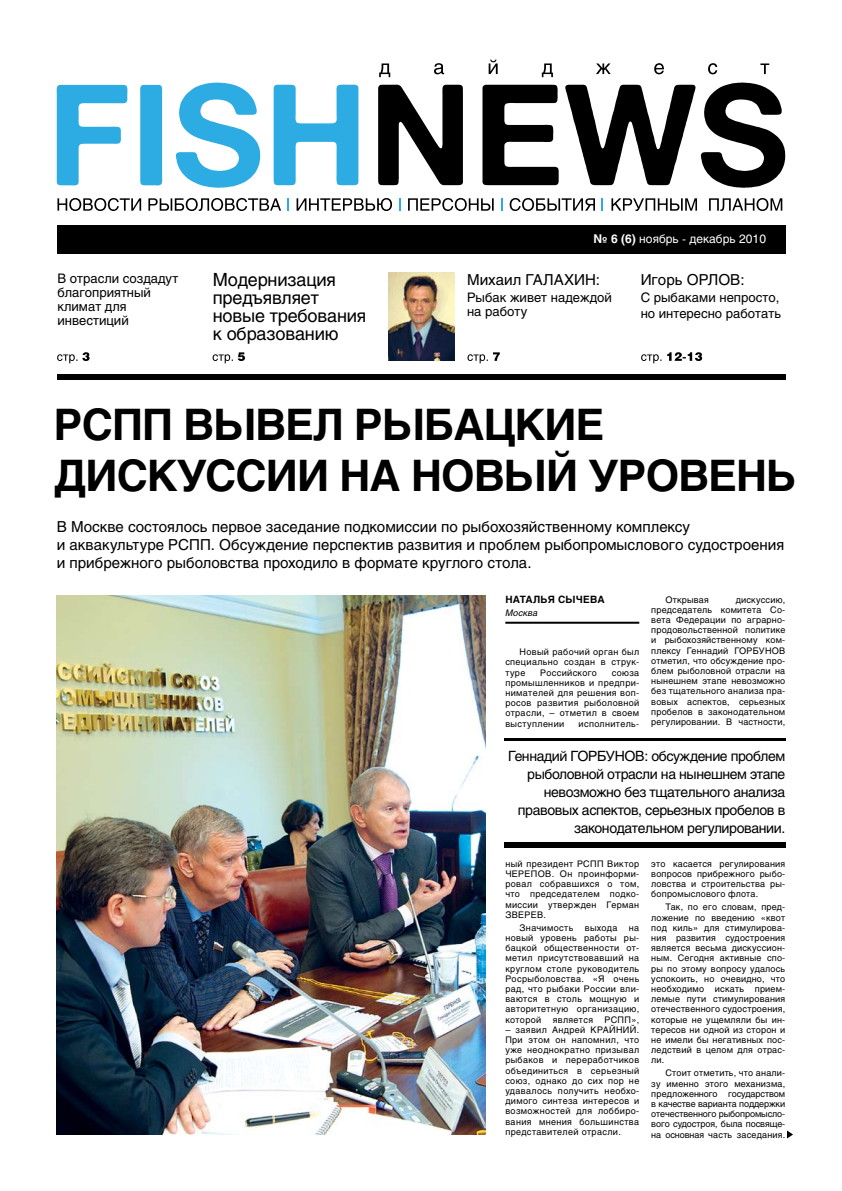
<style>
.page{position:relative;width:842px;height:1191px;background:#fff}
.page>*{position:absolute;margin:0;border:0;box-sizing:border-box;transform-origin:0 0}
.t1{font:700 43px/51.6px "Helios";letter-spacing:-.02em;color:#000}
.t2{font:18px/18px "Helios";letter-spacing:-.01em;color:#000}
.t3{font:15px/18px "Helios";color:#000}
.t4{font:14px/18px "Helios";letter-spacing:-.03em;color:#000;text-align:right}
.t5{font:13px/14px "Helios";color:#000}
.t6{font:12px "Helios";color:#fff}
.t7{font:700 10px "Helios";letter-spacing:.02em;color:#000}
.t8{font:9px/10.2px "Helios";letter-spacing:.04em;color:#000;text-align:justify}
.t9{font:9px "Helios";letter-spacing:.02em;color:#000}
.t10{font:italic 9px "Helios";letter-spacing:.02em;color:#000}
.s1{font-weight:700}
</style>
<div class="page">
<svg style="left:57px;top:85px;width:70px;height:100px"></svg>
<div style="left:140px;top:85px;width:22px;height:100px;background:#2cace2"></div>
<svg style="left:176px;top:82px;width:84px;height:106px"></svg>
<svg style="left:274px;top:85px;width:84px;height:100px"></svg>
<svg style="left:378px;top:85px;width:85px;height:100px"></svg>
<svg style="left:482px;top:85px;width:77px;height:100px"></svg>
<svg style="left:565px;top:85px;width:130px;height:100px"></svg>
<svg style="left:701px;top:82px;width:84px;height:106px"></svg>
<svg style="left:379px;top:63px;width:11px;height:14px"></svg>
<svg style="left:434px;top:63px;width:10px;height:11px"></svg>
<svg style="left:489px;top:60px;width:9px;height:14px"></svg>
<svg style="left:542px;top:63px;width:11px;height:14px"></svg>
<svg style="left:596px;top:63px;width:15px;height:11px"></svg>
<svg style="left:654px;top:63px;width:10px;height:11px"></svg>
<svg style="left:708px;top:63px;width:9px;height:11px"></svg>
<svg style="left:760px;top:63px;width:9px;height:11px"></svg>
<svg style="left:57px;top:198px;width:84px;height:13px"></svg>
<svg style="left:148px;top:198px;width:133px;height:13px"></svg>
<svg style="left:288px;top:198px;width:1px;height:13px"></svg>
<svg style="left:297px;top:198px;width:95px;height:13px"></svg>
<svg style="left:399px;top:198px;width:1px;height:13px"></svg>
<svg style="left:408px;top:198px;width:86px;height:13px"></svg>
<svg style="left:501px;top:198px;width:1px;height:13px"></svg>
<svg style="left:510px;top:198px;width:85px;height:13px"></svg>
<svg style="left:602px;top:198px;width:1px;height:13px"></svg>
<svg style="left:611px;top:198px;width:86px;height:13px"></svg>
<svg style="left:709px;top:198px;width:73px;height:13px"></svg>
<div style="left:57px;top:225px;width:728px;height:29px;background:#000"></div>
<div style="left:57px;top:374px;width:728px;height:6px;background:#000"></div>
<img style="left:389px;top:273px;width:65px;height:87px">
<hr style="left:505px;top:621px;width:134px;height:2px;background:#000">
<img style="left:57px;top:595px;width:428px;height:539px">
<hr style="left:504px;top:738px;width:281px;height:3px;background:#000">
<div style="left:504px;top:842px;width:281px;height:6px;background:#000"></div>
<svg style="left:787px;top:1130px;width:6px;height:8px"></svg>
<svg style="left:641px;top:352px;width:61px;height:11px"></svg>
<svg style="left:467px;top:352px;width:33px;height:11px"></svg>
<svg style="left:213px;top:352px;width:32px;height:11px"></svg>
<svg style="left:57px;top:352px;width:33px;height:11px"></svg>
<h3 class="t6" style="left:593px;top:231px;width:174px"><span class="s1">№ 6 (6)</span> ноябрь - декабрь 2010</h3>
<h3 class="t5" style="left:57px;top:271px;width:122px">В отрасли создадут благоприятный климат для инвестиций</h3>
<h2 class="t2" style="left:213px;top:270px;width:155px">Модернизация предъявляет новые требования к образованию</h2>
<h3 class="t3" style="left:467px;top:270px;width:135px">Михаил ГАЛАХИН:</h3>
<h3 class="t5" style="left:467px;top:290px;width:146px">Рыбак живет надеждой на работу</h3>
<h3 class="t3" style="left:641px;top:270px;width:105px">Игорь ОРЛОВ:</h3>
<h3 class="t5" style="left:641px;top:288px;width:142px;line-height:16.8px">С рыбаками непросто, но интересно работать</h3>
<h1 class="t1" style="left:54px;top:398px;width:744px">РСПП вывел рыбацкие дискуссии на новый уровень</h1>
<p class="t3" style="left:57px;top:517px;width:729px">В Москве состоялось первое заседание подкомиссии по рыбохозяйственному комплексу<br>и аквакультуре РСПП. Обсуждение перспектив развития и проблем рыбопромыслового судостроения и прибрежного рыболовства проходило в формате круглого стола.</p>
<p class="t7" style="left:505px;top:594px;width:86px">Наталья СЫЧЕВА</p>
<p class="t10" style="left:505px;top:607px;width:34px">Москва</p>
<p class="t8" style="left:505px;top:647px;width:135px;text-indent:14px">Новый рабочий орган был специально создан в струк&shy;туре</p>
<p class="t9" style="left:665px;top:594px;width:45px">Открывая</p>
<p class="t8" style="left:651px;top:594px;width:135px;text-indent:84px">дискуссию, председатель комитета Со&shy;вета Федерации по аграрно&shy;продовольственной политике и рыбохозяйственному ком&shy;плексу Геннадий ГОРБУНОВ отметил, что обсуждение про&shy;блем рыболовной отрасли на нынешнем этапе невозможно без тщательного анализа пра&shy;вовых аспектов, серьезных пробелов в законодательном регулировании. В частности,</p>
<p class="t8" style="left:540px;top:667px;width:58px">Российского</p>
<p class="t8" style="left:505px;top:667px;width:135px;text-indent:106px">союза промышленников и предпри&shy;нимателей для решения воп&shy;росов развития рыболовной отрасли, – отметил в своем выступлении</p>
<p class="t8" style="left:579px;top:718px;width:62px">исполнитель-</p>
<h3 class="t4" style="left:508px;top:747px;width:279px">Геннадий ГОРБУНОВ: обсуждение проблем рыболовной отрасли на нынешнем этапе невозможно без тщательного анализа правовых аспектов, серьезных пробелов в законодательном регулировании.</h3>
<p class="t8" style="left:505px;top:858px;width:135px">ный президент РСПП Виктор ЧЕРЕПОВ. Он проинформи&shy;ровал собравшихся о том, что председателем подко&shy;миссии утвержден Герман ЗВЕРЕВ.</p>
<p class="t8" style="left:519px;top:922px;width:55px">Значимость</p>
<p class="t8" style="left:585px;top:922px;width:34px">выхода</p>
<p class="t8" style="left:505px;top:922px;width:135px;text-indent:124px">на новый уровень работы ры&shy;бацкой общественности от&shy;метил присутствовавший на круглом столе руководитель Росрыболовства. «Я очень рад, что рыбаки России вли&shy;ваются в столь мощную и авторитетную организацию, которой</p>
<p class="t8" style="left:553px;top:1014px;width:42px">является</p>
<p class="t8" style="left:604px;top:1014px;width:36px">РСПП»,</p>
<p class="t8" style="left:505px;top:1024px;width:135px">– заявил Андрей КРАЙНИЙ.<br>При этом он напомнил, что уже неоднократно призывал рыбаков и переработчиков объединиться в серьезный союз, однако до сих пор не удавалось получить необхо&shy;димого синтеза интересов и возможностей для лоббиро&shy;вания мнения большинства представителей отрасли.</p>
<p class="t8" style="left:651px;top:858px;width:135px">это касается регулирования вопросов прибрежного рыбо&shy;ловства и строительства ры&shy;бопромыслового флота.</p>
<p class="t8" style="left:651px;top:902px;width:135px;text-indent:14px">Так, по его словам, пред&shy;ложение по введению «квот под киль» для стимулирова&shy;ния развития судостроения является весьма дискуссион&shy;ным. Сегодня активные спо&shy;ры по этому вопросу удалось успокоить, но очевидно, что необходимо искать прием&shy;лемые пути стимулирования отечественного судостроения, которые не ущемляли бы ин&shy;тересов ни одной из сторон и не имели бы негативных пос&shy;ледствий в целом для отрас&shy;ли.</p>
<p class="t8" style="left:651px;top:1068px;width:135px;text-indent:14px">Стоит отметить, что анали&shy;зу именно этого механизма, предложенного государством в качестве варианта поддержки отечественного рыбопромысло&shy;вого судостроя, была посвяще&shy;на основная часть заседания.</p>
</div>
